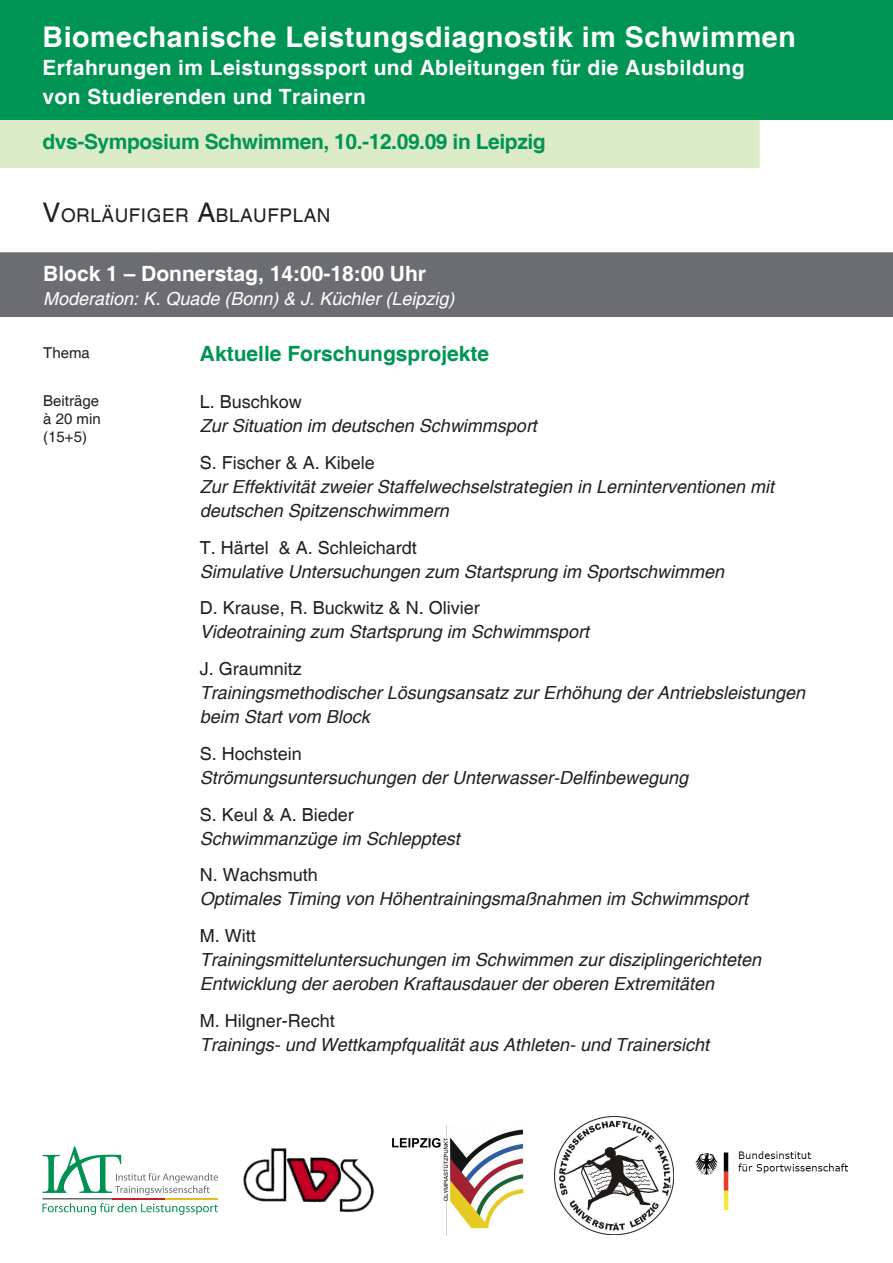
<style>
.page{position:relative;width:893px;height:1263px;background:#fff}
.page>*{position:absolute;margin:0;border:0;box-sizing:border-box;transform-origin:0 0}
.t1{font:700 28.5px "Helvetica";letter-spacing:.02em;color:#fff}
.t2{font:700 21px/28.5px "Helvetica";letter-spacing:.02em;color:#fff}
.t3{font:700 21px "Helvetica";letter-spacing:-.02em;color:#009554}
.t4{font:700 21px "Helvetica";color:#fff}
.t5{font:700 21px "Helvetica";color:#009554}
.t6{font:18.9px "Helvetica";letter-spacing:.03em;color:#231f20}
.t7{font:italic 18px/24px "Helvetica";color:#231f20}
.t8{font:italic 18px "Helvetica";color:#fff}
.t9{font:15px/18px "Helvetica";color:#231f20;text-align:justify}
.s1{font-size:27px}
.s2{font-style:normal}
</style>
<div class="page">
<div style="left:1px;top:120px;width:758px;height:47px;background:#dbebc7"></div>
<div style="left:0;top:119px;width:760px;height:49px;border:2px solid #dbebc7"></div>
<svg style="left:43px;top:1203px;width:175px;height:12px"></svg>
<svg style="left:43px;top:1146px;width:175px;height:49px"></svg>
<hr style="left:43px;top:1198px;width:69px;height:1px;background:#231f20">
<hr style="left:112px;top:1198px;width:54px;height:1px;background:#c0242a">
<hr style="left:165px;top:1198px;width:53px;height:1px;background:#e6bc22">
<img style="left:695px;top:1151px;width:154px;height:59px">
<img style="left:243px;top:1148px;width:130px;height:65px">
<img style="left:555px;top:1116px;width:118px;height:118px">
<img style="left:392px;top:1126px;width:132px;height:109px">
<div style="left:0;top:0;width:893px;height:119px;background:#009554"></div>
<div style="left:1px;top:253px;width:892px;height:64px;background:#6c6d70"></div>
<hr style="left:0;top:252px;width:157px;height:2px;background:#6c6d70">
<hr style="left:0;top:254px;width:2px;height:63px;background:#6c6d70">
<hr style="left:157px;top:252px;width:736px;height:2px;background:#6c6d70">
<p class="t1" style="left:43px;top:19px;width:755px">Biomechanische Leistungsdiagnostik im Schwimmen</p>
<p class="t2" style="left:43px;top:55px;width:704px">Erfahrungen im Leistungssport und Ableitungen für die Ausbildung von Studierenden und Trainern</p>
<p class="t3" style="left:43px;top:129px;width:505px">dvs-Symposium Schwimmen, 10.-12.09.09 in Leipzig</p>
<p class="t6" style="left:43px;top:204px;width:290px"><span class="s1">V</span>orläufiger <span class="s1">A</span>blaufplan</p>
<p class="t4" style="left:43px;top:260px;width:384px">Block 1 – Donnerstag, 14:00-18:00 Uhr</p>
<p class="t8" style="left:43px;top:288px;width:413px">Moderation: K. Quade (Bonn) &amp; J. Küchler (Leipzig)</p>
<p class="t9" style="left:43px;top:345px;width:48px">Thema</p>
<p class="t5" style="left:200px;top:340px;width:291px">Aktuelle Forschungsprojekte</p>
<p class="t9" style="left:43px;top:392px;width:59px">Beiträge à 20 min (15+5)</p>
<p class="t7" style="left:200px;top:390px;width:339px"><span class="s2">L. Buschkow<br></span>Zur Situation im deutschen Schwimmsport</p>
<p class="t7" style="left:200px;top:451px;width:576px"><span class="s2">S. Fischer &amp; A. Kibele<br></span>Zur Effektivität zweier Staffelwechselstrategien in Lern-interventionen mit deutschen Spitzenschwimmern</p>
<p class="t7" style="left:200px;top:536px;width:526px"><span class="s2">T. Härtel &amp; A. Schleichardt<br></span>Simulative Untersuchungen zum Startsprung im Sportschwimmen</p>
<p class="t7" style="left:200px;top:597px;width:391px"><span class="s2">D. Krause, R. Buckwitz &amp; N. Olivier<br></span>Videotraining zum Startsprung im Schwimmsport</p>
<p class="t7" style="left:200px;top:657px;width:607px"><span class="s2">J. Graumnitz<br></span>Trainingsmethodischer Lösungsansatz zur Erhöhung der Antriebsleistungen beim Start vom Block</p>
<p class="t7" style="left:200px;top:742px;width:490px"><span class="s2">S. Hochstein<br></span>Strömungsuntersuchungen der Unterwasser-Delfinbewegung</p>
<p class="t7" style="left:200px;top:803px;width:262px"><span class="s2">S. Keul &amp; A. Bieder<br></span>Schwimmanzüge im Schlepptest</p>
<p class="t7" style="left:200px;top:864px;width:550px"><span class="s2">N. Wachsmuth<br></span>Optimales Timing von Höhentrainingsmaßnahmen im Schwimmsport</p>
<p class="t7" style="left:200px;top:925px;width:563px"><span class="s2">M. Witt<br></span>Trainingsmitteluntersuchungen im Schwimmen zur disziplingerichteten<br>Entwicklung der aeroben Kraftausdauer der oberen Extremitäten</p>
<p class="t7" style="left:200px;top:1009px;width:511px"><span class="s2">M. Hilgner-Recht<br></span>Trainings- und Wettkampfqualität aus Athleten- und Trainersicht</p>
</div>
